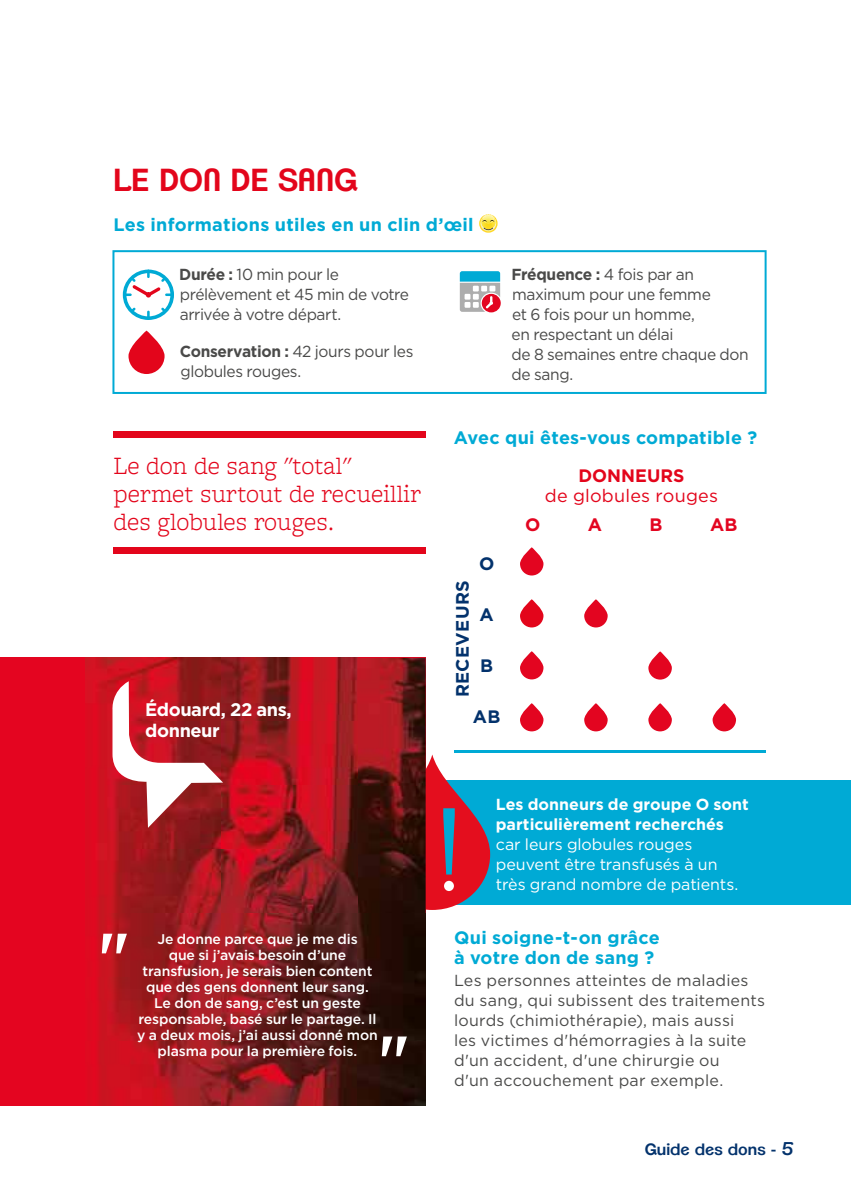
<style>
.page{position:relative;width:851px;height:1191px;background:#fff}
.page>*{position:absolute;margin:0;border:0;box-sizing:border-box;transform-origin:0 0}
.t1{font:500 65.8px "Gotham";color:#fff}
.t2{font:600 31px "Clemente P Dak";color:#e3051b}
.t3{font:300 26px/28px "Freight Macro Pro";color:#e3051b}
.t4{font:700 18.2px/20.8px "Gotham";letter-spacing:-.025em;color:#fff}
.t5{font:700 18px/20px "Gotham";letter-spacing:.015em;color:#00aad5}
.t6{font:18px "Gotham";letter-spacing:.01em;color:#e3051b}
.t7{font:700 18px "Gotham";letter-spacing:.015em;color:#03326c}
.t8{font:700 18px "Gotham";letter-spacing:.005em;color:#e3051b}
.t9{font:700 18px "Gotham";color:#e30520}
.t10{font:16px/20px "Gotham";color:#4a4a49}
.t11{font:16px/20px "Gotham";letter-spacing:-.02em;color:#4a4a49}
.t12{font:16px/20px "Gotham";letter-spacing:-.025em;color:#4a4a49}
.t13{font:16px/20px "Gotham";letter-spacing:-.005em;color:#fff}
.t14{font:700 16px/20px "Gotham";color:#fff}
.t15{font:600 16px "Clemente P Dak";color:#03326c}
.t16{font:500 14px/16px "Gotham";letter-spacing:-.005em;color:#fff;text-align:center}
.s1{font-weight:700}
.s2{font-size:18px}
</style>
<div class="page">
<div style="left:383px;top:780px;width:467px;height:125px;background:#00aad5"></div>
<svg style="left:374px;top:754px;width:116px;height:156px;fill:#e40e1e"></svg>
<svg style="left:443px;top:808px;width:11px;height:66px"></svg>
<div style="left:444px;top:880px;width:10px;height:11px;background:#fff;border-radius:50%"></div>
<div style="left:0;top:658px;width:85px;height:448px;background:#e40520"></div>
<img style="left:85px;top:658px;width:341px;height:448px">
<img style="left:479px;top:214px;width:18px;height:19px">
<img style="left:481px;top:218px;width:14px;height:11px">
<svg style="left:482px;top:215px;width:12px;height:15px"></svg>
<svg style="left:111px;top:681px;width:112px;height:147px"></svg>
<svg style="left:112px;top:250px;width:654px;height:144px"></svg>
<hr style="left:454px;top:750px;width:311px;height:2px;background:#00aad5">
<div style="left:113px;top:431px;width:312px;height:6px;background:#e3051b"></div>
<div style="left:113px;top:547px;width:312px;height:6px;background:#e3051b"></div>
<svg style="left:520px;top:547px;width:23px;height:28px"></svg>
<svg style="left:520px;top:599px;width:23px;height:28px"></svg>
<svg style="left:520px;top:703px;width:23px;height:28px"></svg>
<svg style="left:520px;top:651px;width:23px;height:28px"></svg>
<svg style="left:648px;top:703px;width:23px;height:28px"></svg>
<svg style="left:648px;top:651px;width:23px;height:28px"></svg>
<svg style="left:712px;top:703px;width:24px;height:28px"></svg>
<svg style="left:584px;top:703px;width:23px;height:28px"></svg>
<svg style="left:584px;top:599px;width:23px;height:28px"></svg>
<h2 class="t2" style="left:113px;top:161px;width:246px">LE DON DE SANG</h2>
<p class="t5" style="left:113px;top:214px;width:362px">Les informations utiles en un clin d’œil</p>
<p class="t12" style="left:179px;top:264px;width:231px"><span class="s1">Durée :</span> 10 min pour le prélèvement et 45 min de votre arrivée à votre départ.</p>
<p class="t12" style="left:180px;top:341px;width:235px"><span class="s1">Conservation :</span> 42 jours pour les globules rouges.</p>
<p class="t11" style="left:511px;top:264px;width:239px"><span class="s1">Fréquence :</span> 4 fois par an maximum pour une femme<br>et 6 fois pour un homme,<br>en respectant un délai<br>de 8 semaines entre chaque don de sang.</p>
<p class="t5" style="left:454px;top:427px;width:305px">Avec qui êtes-vous compatible ?</p>
<h3 class="t3" style="left:113px;top:450px;width:309px">Le don de sang "total" permet surtout de recueillir des globules rouges.</h3>
<p class="t8" style="left:578px;top:465px;width:107px">DONNEURS</p>
<p class="t6" style="left:544px;top:485px;width:175px">de globules rouges</p>
<p class="t9" style="left:525px;top:514px;width:17px">O</p>
<p class="t9" style="left:587px;top:514px;width:16px">A</p>
<p class="t9" style="left:649px;top:514px;width:14px">B</p>
<p class="t9" style="left:710px;top:514px;width:29px">AB</p>
<h3 class="t4" style="left:145px;top:699px;width:148px">Édouard, 22 ans, donneur</h3>
<h1 class="t1" style="left:98px;top:919px;width:34px">"</h1>
<p class="t16" style="left:137px;top:931px;width:242px">Je donne parce que je me dis<br>que si j’avais besoin d’une transfusion, je serais bien content que des gens donnent leur sang.<br>Le don de sang, c’est un geste responsable, basé sur le partage. Il y a deux mois, j’ai aussi donné mon plasma pour la première fois.</p>
<h1 class="t1" style="left:378px;top:1022px;width:34px">"</h1>
<p class="t7" style="left:479px;top:553px;width:17px">O</p>
<p class="t7" style="left:479px;top:604px;width:16px">A</p>
<p class="t7" style="left:480px;top:655px;width:14px">B</p>
<p class="t7" style="left:473px;top:706px;width:29px">AB</p>
<p class="t7" style="left:452px;top:697px;width:118px;rotate:-90deg">RECEVEURS</p>
<p class="t14" style="left:495px;top:794px;width:254px">Les donneurs de groupe O sont particulièrement recherchés</p>
<p class="t13" style="left:495px;top:834px;width:244px">car leurs globules rouges peuvent être transfusés à un très grand nombre de patients.</p>
<p class="t5" style="left:454px;top:927px;width:207px">Qui soigne-t-on grâce à votre don de sang ?</p>
<p class="t10" style="left:454px;top:970px;width:312px">Les personnes atteintes de maladies du sang, qui subissent des traitements lourds (chimiothérapie), mais aussi<br>les victimes d'hémorragies à la suite d'un accident, d'une chirurgie ou<br>d'un accouchement par exemple.</p>
<p class="t15" style="left:644px;top:1140px;width:151px">Guide des dons - <span class="s2">5</span></p>
</div>
